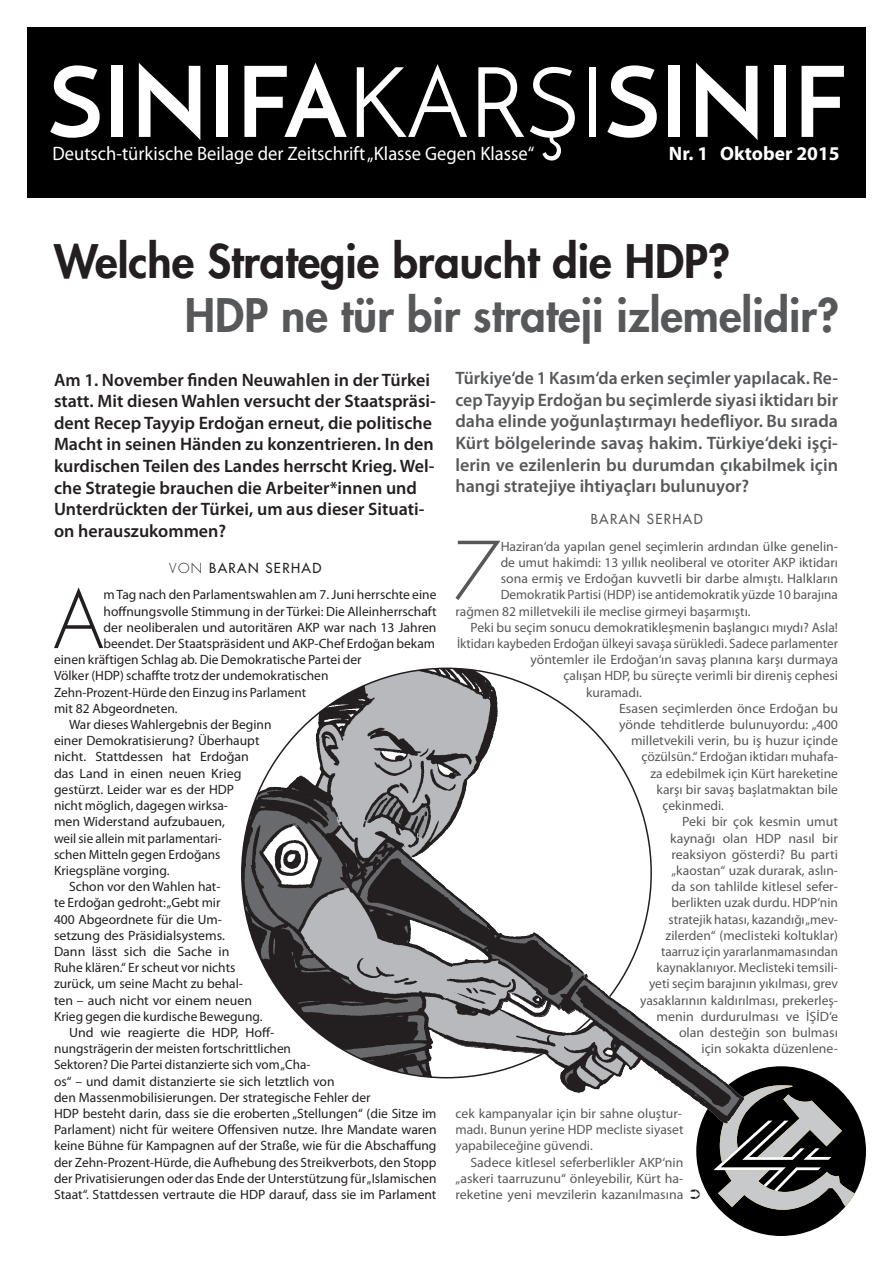
<style>
.page{position:relative;width:893px;height:1263px;background:#fff}
.page>*{position:absolute;margin:0;border:0;box-sizing:border-box;transform-origin:0 0}
.t1{font:700 97.5px "Josefin Sans";color:#fff}
.KGK_Text_Erst{font:300 78px "Futura";color:#231f20}
.KGK_Text_Erst-2{font:300 78px "Futura";color:#57585a}
.KGK_Titel{font:800 45px "Futura";color:#57585a}
.KGK_Titel-2{font:800 45px "Futura";color:#231f20}
.t2{font:19.5px "Myriad Pro";color:#fff;scale:.95 1}
.t3{font:700 19.5px "Myriad Pro";color:#fff}
.KGK_Text_Nach{font:600 18px/21.6px "Myriad Pro";color:#231f20}
.KGK_Text_Nach-2{font:600 18px/21.6px "Myriad Pro";color:#57585a;text-align:justify}
.KGK_Text{font:13.5px/16.2px "Myriad Pro";color:#231f20}
.KGK_Text-2{font:13.5px/16.2px "Myriad Pro";color:#57585a;text-align:justify}
.KGK_Text_Erst-3{font:13.5px "Myriad Pro";color:#231f20}
.KGK_Text_Erst-4{font:13.5px "Myriad Pro";color:#57585a}
.KGK_Autor{font:13.5px "Futura";letter-spacing:.1em;color:#231f20}
.KGK_Autor-2{font:13.5px "Futura";letter-spacing:.1em;color:#57585a}
.s1{font-weight:400}
.s2{font-weight:300}
</style>
<div class="page">
<img style="left:242px;top:668px;width:409px;height:410px;border-radius:205px">
<div style="left:696px;top:1066px;width:170px;height:170px;background:#000;border-radius:50%"></div>
<svg style="left:713px;top:1085px;width:152px;height:130px"></svg>
<div style="left:27px;top:27px;width:839px;height:170px;background:#000"></div>
<img style="left:445px;top:846px;width:337px;height:337px;border-radius:169px">
<p class="t1" style="left:48px;top:41px;width:800px">SINIFA<span class="s1">KARŞI</span>SINIF</p>
<p class="t2" style="left:53px;top:143px;width:509px">Deutsch-türkische Beilage der Zeitschrift „Klasse Gegen Klasse“</p>
<p class="t3" style="left:669px;top:143px;width:172px">Nr. 1 Oktober 2015</p>
<p class="KGK_Titel-2" style="left:54px;top:233px;width:677px">Welche Strategie braucht die HDP?</p>
<p class="KGK_Titel" style="left:185px;top:287px;width:655px">HDP ne tür bir strateji izlemelidir?</p>
<p class="KGK_Text_Nach-2" style="left:455px;top:368px;width:384px">Türkiye‘de 1 Kasım‘da erken seçimler yapılacak. Re&shy;cep Tayyip Erdoğan bu seçimlerde siyasi iktidarı bir daha elinde yoğunlaştırmayı hedefliyor. Bu sırada Kürt bölgelerinde savaş hakim. Türkiye‘deki işçi&shy;lerin ve ezilenlerin bu durumdan çıkabilmek için hangi stratejiye ihtiyaçları bulunuyor?</p>
<p class="KGK_Autor-2" style="left:591px;top:511px;width:114px">BARAN SERHAD</p>
<p class="KGK_Text_Erst-2" style="left:452px;top:524px;width:50px">7</p>
<p class="KGK_Text_Erst-4" style="left:501px;top:539px;width:339px">Haziran‘da yapılan genel seçimlerin ardından ülke genelin-</p>
<p class="KGK_Text_Nach" style="left:54px;top:369px;width:383px">Am 1. November finden Neuwahlen in der Türkei statt. Mit diesen Wahlen versucht der Staatspräsi&shy;dent Recep Tayyip Erdoğan erneut, die politische Macht in seinen Händen zu konzentrieren. In den kurdischen Teilen des Landes herrscht Krieg. Wel&shy;che Strategie brauchen die Arbeiter*innen und Unterdrückten der Türkei, um aus dieser Situati&shy;on herauszukommen?</p>
<p class="KGK_Autor" style="left:169px;top:560px;width:154px"><span class="s2">VON</span> BARAN SERHAD</p>
<p class="KGK_Text_Erst" style="left:54px;top:572px;width:51px">A</p>
<p class="KGK_Text_Erst-3" style="left:104px;top:588px;width:334px">m Tag nach den Parlamentswahlen am 7. Juni herrschte eine</p>
<p class="KGK_Text_Erst-4" style="left:501px;top:555px;width:339px">de umut hakimdi: 13 yıllık neoliberal ve otoriter AKP iktidarı</p>
<p class="KGK_Text_Erst-4" style="left:501px;top:571px;width:339px">sona ermiş ve Erdoğan kuvvetli bir darbe almıştı. Halkların</p>
<p class="KGK_Text_Erst-4" style="left:501px;top:588px;width:339px">Demokratik Partisi (HDP) ise antidemokratik yüzde 10 barajına</p>
<p class="KGK_Text_Erst-4" style="left:455px;top:604px;width:297px">rağmen 82 milletvekili ile meclise girmeyi başarmıştı.</p>
<p class="KGK_Text-2" style="left:470px;top:619px;width:369px">Peki bu seçim sonucu demokratikleşmenin başlangıcı mıydı? Asla!</p>
<p class="KGK_Text-2" style="left:457px;top:636px;width:382px">İktidarı kaybeden Erdoğan ülkeyi savaşa sürükledi. Sadece parlamenter</p>
<p class="KGK_Text-2" style="left:530px;top:652px;width:309px">yöntemler ile Erdoğan‘ın savaş planına karşı durmaya</p>
<p class="KGK_Text-2" style="left:563px;top:668px;width:276px">çalışan HDP, bu süreçte verimli bir direniş cephesi</p>
<p class="KGK_Text-2" style="left:586px;top:684px;width:58px">kuramadı.</p>
<p class="KGK_Text-2" style="left:619px;top:700px;width:220px">Esasen seçimlerden önce Erdoğan bu</p>
<p class="KGK_Text-2" style="left:619px;top:717px;width:221px">yönde tehditlerde bulunuyordu: „400</p>
<p class="KGK_Text-2" style="left:631px;top:733px;width:208px">milletvekili verin, bu iş huzur içinde</p>
<p class="KGK_Text-2" style="left:641px;top:749px;width:198px">çözülsün.“ Erdoğan iktidarı muhafa-</p>
<p class="KGK_Text-2" style="left:650px;top:765px;width:189px">za edebilmek için Kürt hareketine</p>
<p class="KGK_Text-2" style="left:656px;top:781px;width:183px">karşı bir savaş başlatmaktan bile</p>
<p class="KGK_Text-2" style="left:662px;top:798px;width:63px">çekinmedi.</p>
<p class="KGK_Text-2" style="left:640px;top:814px;width:200px;text-align:right">Peki bir çok kesmin umut kaynağı olan HDP nasıl bir reaksiyon gösterdi? Bu parti „kaostan“ uzak durarak, aslın-<br>da son tahlilde kitlesel sefer&shy;berlikten uzak durdu. HDP‘nin stratejik hatası, kazandığı „mev&shy;zilerden“ (meclisteki koltuklar) taarruz için yararlanmamasından kaynaklanıyor. Meclisteki temsili&shy;yeti seçim barajının yıkılması, grev yasaklarının kaldırılması, prekerleş&shy;menin durdurulması ve İŞİD‘e olan desteğin son bulması<br>için sokakta düzenlene-</p>
<p class="KGK_Text_Erst-3" style="left:104px;top:604px;width:334px">hoffnungsvolle Stimmung in der Türkei: Die Alleinherrschaft</p>
<p class="KGK_Text_Erst-3" style="left:104px;top:620px;width:334px">der neoliberalen und autoritären AKP war nach 13 Jahren</p>
<p class="KGK_Text_Erst-3" style="left:104px;top:636px;width:333px">beendet. Der Staatspräsident und AKP-Chef Erdoğan bekam</p>
<p class="KGK_Text_Erst-3" style="left:54px;top:652px;width:309px">einen kräftigen Schlag ab. Die Demokratische Partei der</p>
<p class="KGK_Text_Erst-3" style="left:54px;top:669px;width:276px">Völker (HDP) schaffte trotz der undemokratischen</p>
<p class="KGK_Text_Erst-3" style="left:54px;top:685px;width:254px">Zehn-Prozent-Hürde den Einzug ins Parlament</p>
<p class="KGK_Text_Erst-3" style="left:54px;top:701px;width:125px">mit 82 Abgeordneten.</p>
<p class="KGK_Text" style="left:54px;top:717px;width:219px;text-indent:15px">War dieses Wahlergebnis der Beginn einer Demokratisierung? Überhaupt nicht. Stattdessen hat Erdoğan das Land in einen neuen Krieg gestürzt. Leider war es der HDP<br>nicht möglich, dagegen wirksa-<br>men Widerstand aufzubauen,<br>weil sie allein mit parlamentari-<br>schen Mitteln gegen Erdoğans<br>Kriegspläne vorging.</p>
<p class="KGK_Text" style="left:54px;top:879px;width:210px;text-indent:15px">Schon vor den Wahlen hat-<br>te Erdoğan gedroht: „Gebt mir<br>400 Abgeordnete für die Um&shy;setzung des Präsidialsystems.<br>Dann lässt sich die Sache in<br>Ruhe klären.“ Er scheut vor nichts zurück, um seine Macht zu behal&shy;ten – auch nicht vor einem neuen<br>Krieg gegen die kurdische Bewegung.</p>
<p class="KGK_Text" style="left:54px;top:1024px;width:384px;text-indent:15px">Und wie reagierte die HDP, Hoff-<br>nungsträgerin der meisten fortschrittlichen<br>Sektoren? Die Partei distanzierte sich vom „Cha-<br>os“ – und damit distanzierte sie sich letztlich von<br>den Massenmobilisierungen. Der strategische Fehler der<br>HDP besteht darin, dass sie die eroberten „Stellungen“ (die Sitze im Parlament) nicht für weitere Offensiven nutze. Ihre Mandate waren keine Bühne für Kampagnen auf der Straße, wie für die Abschaffung der Zehn-Prozent-Hürde, die Aufhebung des Streikverbots, den Stopp der Privatisierungen oder das Ende der Unterstützung für „Islamischen Staat“. Stattdessen vertraute die HDP darauf, dass sie im Parlament</p>
<p class="KGK_Text-2" style="left:455px;top:1105px;width:230px">cek kampanyalar için bir sahne oluştur&shy;madı. Bunun yerine HDP mecliste siyaset yapabileceğine güvendi.</p>
<p class="KGK_Text-2" style="left:455px;top:1154px;width:230px;text-indent:15px">Sadece kitlesel seferberlikler AKP‘nin „askeri taarruzunu“ önleyebilir, Kürt ha&shy;reketine yeni mevzilerin kazanılmasına</p>
</div>
